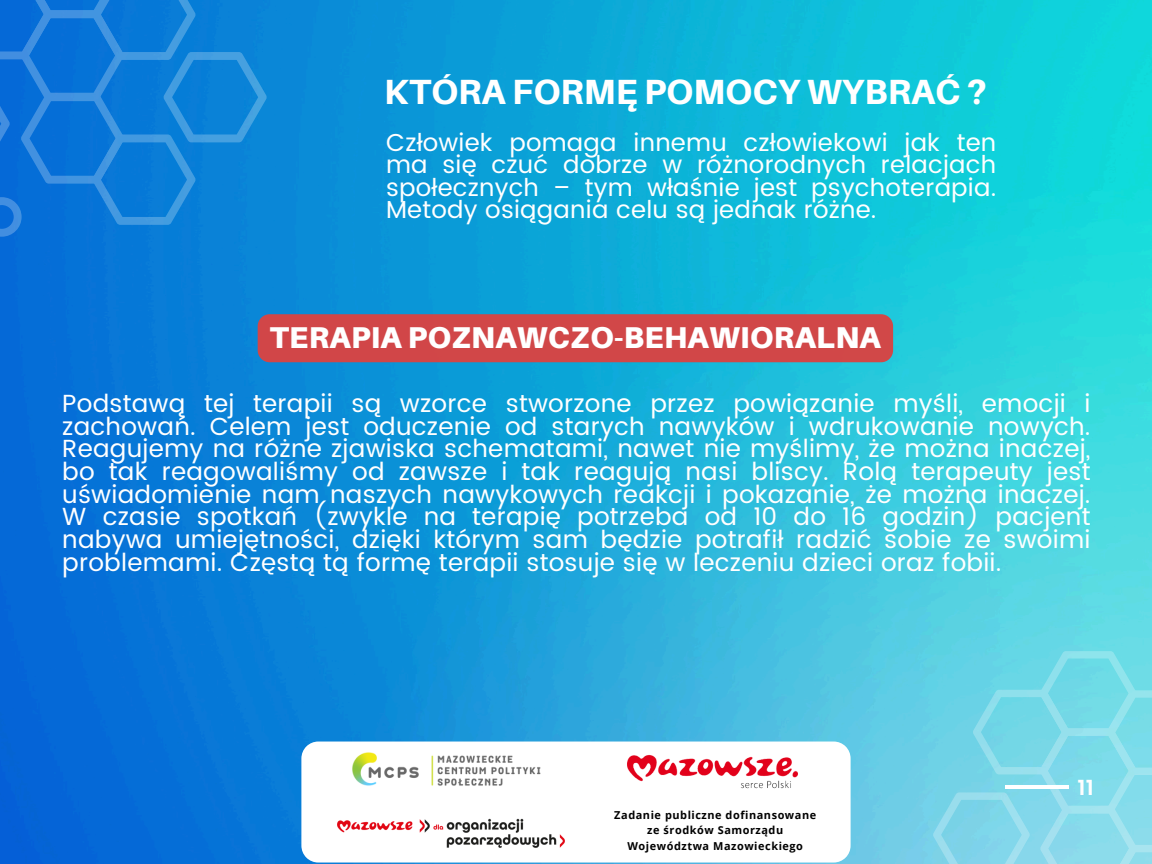
<style>
.page{position:relative;width:1152px;height:864px;background:#fff}
.page>*{position:absolute;margin:0;border:0;box-sizing:border-box;transform-origin:0 0}
.t1{font:800 34.95px "Aileron";color:#fff}
.t2{font:900 30.15px "Aileron";letter-spacing:.01em;color:#fff}
.t3{font:24.75px/22.8px "Poppins";letter-spacing:.01em;color:#fff;text-align:justify}
.t4{font:24.45px/22.5px "Poppins";letter-spacing:.01em;color:#fff;text-align:justify}
.t5{font:600 21.45px "Poppins";color:#fff}
.t6{font:700 10.95px/15.3px "Open Sans";letter-spacing:.05em;color:#000;text-align:center}
</style>
<div class="page">
<img style="left:0;top:0;width:1152px;height:864px">
<svg style="left:933px;top:651px;width:219px;height:213px;background:#7cd8e8"></svg>
<svg style="left:0;top:0;width:267px;height:237px;background:#107cd8"></svg>
<div style="left:258px;top:314px;width:635px;height:48px;background:#d64545;border-radius:12px"></div>
<hr style="left:1005px;top:785px;width:63px;height:3px;background:#fff">
<svg style="left:301px;top:742px;width:550px;height:121px"></svg>
<img style="left:340px;top:742px;width:211px;height:54px">
<img style="left:326px;top:809px;width:250px;height:50px">
<img style="left:621px;top:743px;width:184px;height:49px">
<h2 class="t1" style="left:384px;top:70px;width:604px">KTÓRA FORMĘ POMOCY WYBRAĆ ?</h2>
<p class="t4" style="left:386px;top:131px;width:612px">Człowiek pomaga innemu człowiekowi jak ten ma się czuć dobrze w różnorodnych relacjach społecznych – tym właśnie jest psychoterapia.<br>Metody osiągania celu są jednak różne.</p>
<h1 class="t2" style="left:270px;top:319px;width:613px">TERAPIA POZNAWCZO-BEHAWIORALNA</h1>
<p class="t3" style="left:62px;top:392px;width:1030px">Podstawą tej terapii są wzorce stworzone przez powiązanie myśli, emocji i zachowań. Celem jest oduczenie od starych nawyków i wdrukowanie nowych.<br>Reagujemy na różne zjawiska schematami, nawet nie myślimy, że można inaczej, bo tak reagowaliśmy od zawsze i tak reagują nasi bliscy. Rolą terapeuty jest uświadomienie nam naszych nawykowych reakcji i pokazanie, że można inaczej.<br>W czasie spotkań (zwykle na terapię potrzeba od 10 do 16 godzin) pacjent nabywa umiejętności, dzięki którym sam będzie potrafił radzić sobie ze swoimi problemami. Częstą tą formę terapii stosuje się w leczeniu dzieci oraz fobii.</p>
<p class="t6" style="left:614px;top:807px;width:203px">Zadanie publiczne dofinansowane ze środków Samorządu<br>Województwa Mazowieckiego</p>
<p class="t5" style="left:1077px;top:775px;width:18px">11</p>
</div>
